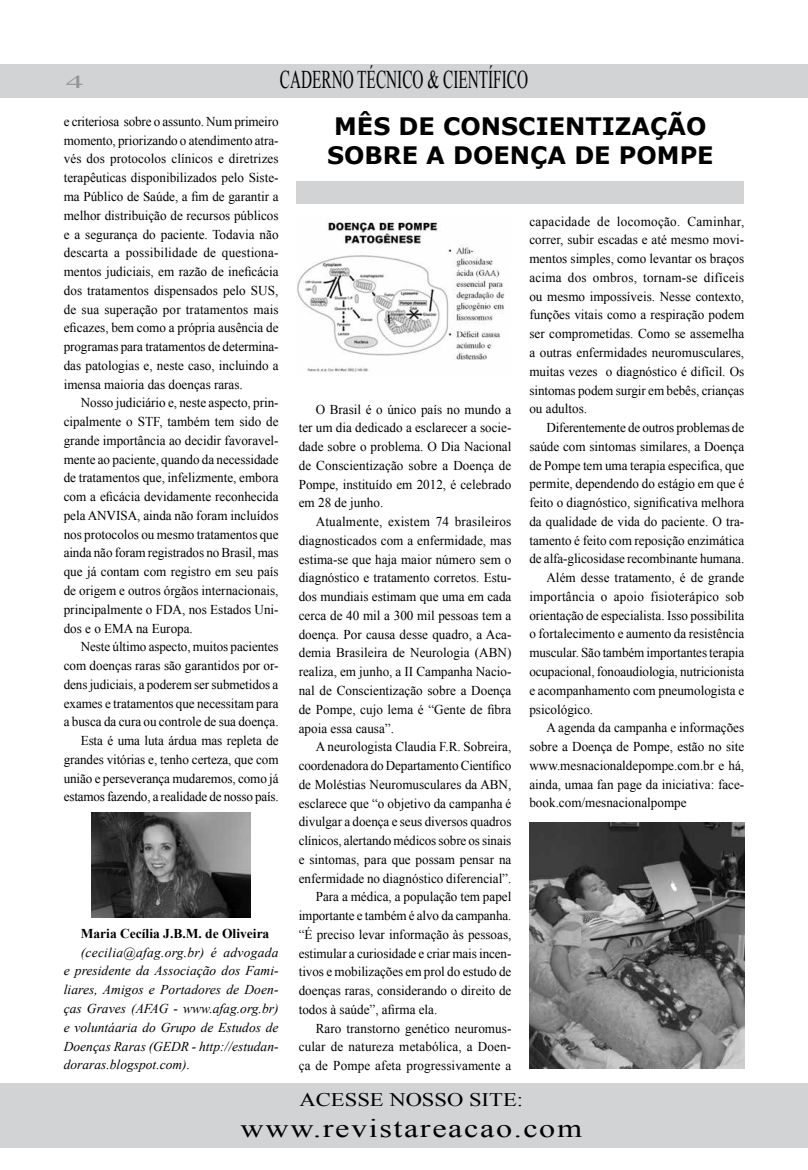
<style>
.page{position:relative;width:808px;height:1170px;background:#fff}
.page>*{position:absolute;margin:0;border:0;box-sizing:border-box;transform-origin:0 0}
.t1{font:25.8px "Times New Roman";letter-spacing:.05em;color:#000;scale:1.25 1}
.t2{font:25.5px "Times New Roman";color:#000;scale:.6 1}
.t3{font:700 24px/28.8px "Verdana";color:#000}
.t4{font:19.2px "Times New Roman";color:#000;scale:1.18 1}
.t5{font:18px "Times New Roman";color:#939598;scale:2 1}
.t6{font:13.5px/18.8px "Times New Roman";color:#000;text-align:justify}
.t7{font:italic 13.5px/18.8px "Times New Roman";color:#000;text-align:justify}
.t8{font:13.5px "Times New Roman";letter-spacing:.02em;color:#000}
.t9{font:700 13.5px "Times New Roman";color:#000}
</style>
<div class="page">
<div style="left:0;top:64px;width:808px;height:33px;background:#d1d3d4"></div>
<div style="left:0;top:1082px;width:808px;height:65px;background:#d1d3d4"></div>
<div style="left:297px;top:181px;width:447px;height:22px;background:#d1d3d4"></div>
<img style="left:91px;top:812px;width:160px;height:104px">
<img style="left:297px;top:221px;width:208px;height:151px">
<img style="left:529px;top:822px;width:215px;height:245px">
<h3 class="t5" style="left:66px;top:70px;width:10px">4</h3>
<h2 class="t2" style="left:280px;top:62px;width:415px">CADERNO TÉCNICO &amp; CIENTÍFICO</h2>
<p class="t6" style="left:64px;top:112px;width:216px">e criteriosa sobre o assunto. Num primeiro momento, priorizando o atendimento atra&shy;vés dos protocolos clínicos e diretrizes terapêuticas disponibilizados pelo Siste&shy;ma Público de Saúde, a fim de garantir a melhor distribuição de recursos públicos e a segurança do paciente. Todavia não descarta a possibilidade de questiona&shy;mentos judiciais, em razão de ineficácia dos tratamentos dispensados pelo SUS, de sua superação por tratamentos mais eficazes, bem como a própria ausência de programas para tratamentos de determina&shy;das patologias e, neste caso, incluindo a imensa maioria das doenças raras.</p>
<p class="t6" style="left:64px;top:393px;width:216px;text-indent:17px">Nosso judiciário e, neste aspecto, prin&shy;cipalmente o STF, também tem sido de grande importância ao decidir favoravel&shy;mente ao paciente, quando da necessidade de tratamentos que, infelizmente, embora com a eficácia devidamente reconhecida pela ANVISA, ainda não foram incluídos nos protocolos ou mesmo tratamentos que ainda não foram registrados no Brasil, mas que já contam com registro em seu país de origem e outros órgãos internacionais, principalmente o FDA, nos Estados Uni&shy;dos e o EMA na Europa.</p>
<p class="t6" style="left:64px;top:637px;width:216px;text-align:right">Neste último aspecto, muitos pacientes com doenças raras são garantidos por or&shy;dens judiciais, a poderem ser submetidos a exames e tratamentos que necessitam para a busca da cura ou controle de sua doença.<br>Esta é uma luta árdua mas repleta de grandes vitórias e, tenho certeza, que com união e perseverança mudaremos, como já estamos fazendo, a realidade de nosso país.</p>
<p class="t9" style="left:81px;top:924px;width:190px">Maria Cecília J.B.M. de Oliveira</p>
<p class="t7" style="left:64px;top:942px;width:216px;text-indent:17px">(cecilia@afag.org.br) é advogada e presidente da Associação dos Fami&shy;liares, Amigos e Portadores de Doen&shy;ças Graves (AFAG - www.afag.org.br) e voluntáaria do Grupo de Estudos de Doenças Raras (GEDR - http://estudan&shy;doraras.blogspot.com).</p>
<h3 class="t3" style="left:327px;top:112px;width:388px">MÊS DE CONSCIENTIZAÇÃO<br>SOBRE A DOENÇA DE POMPE</h3>
<p class="t6" style="left:299px;top:399px;width:214px;text-indent:17px">O Brasil é o único país no mundo a ter um dia dedicado a esclarecer a socie&shy;dade sobre o problema. O Dia Nacional de Conscientização sobre a Doença de Pompe, instituído em 2012, é celebrado em 28 de junho.</p>
<p class="t6" style="left:299px;top:512px;width:214px;text-indent:17px">Atualmente, existem 74 brasileiros diagnosticados com a enfermidade, mas estima-se que haja maior número sem o diagnóstico e tratamento corretos. Estu&shy;dos mundiais estimam que uma em cada cerca de 40 mil a 300 mil pessoas tem a doença. Por causa desse quadro, a Aca&shy;demia Brasileira de Neurologia (ABN) realiza, em junho, a II Campanha Nacio&shy;nal de Conscientização sobre a Doença de Pompe, cujo lema é “Gente de fibra apoia essa causa”.</p>
<p class="t6" style="left:316px;top:737px;width:197px">A neurologista Claudia F.R. Sobreira,</p>
<p class="t6" style="left:299px;top:755px;width:214px">coordenadora do Departamento Científico</p>
<p class="t6" style="left:299px;top:774px;width:214px">de Moléstias Neuromusculares da ABN,</p>
<p class="t6" style="left:299px;top:793px;width:214px">esclarece que “o objetivo da campanha é</p>
<p class="t6" style="left:299px;top:812px;width:214px">divulgar a doença e seus diversos quadros</p>
<p class="t6" style="left:299px;top:830px;width:214px">clínicos, alertando médicos sobre os sinais</p>
<p class="t6" style="left:299px;top:849px;width:214px">e sintomas, para que possam pensar na</p>
<p class="t6" style="left:299px;top:868px;width:214px">enfermidade no diagnóstico diferencial”.</p>
<p class="t6" style="left:316px;top:887px;width:197px">Para a médica, a população tem papel</p>
<p class="t6" style="left:299px;top:905px;width:214px">importante e também é alvo da campanha.</p>
<p class="t6" style="left:299px;top:924px;width:214px">“É preciso levar informação às pessoas,</p>
<p class="t6" style="left:299px;top:943px;width:214px">estimular a curiosidade e criar mais incen-</p>
<p class="t6" style="left:299px;top:962px;width:214px">tivos e mobilizações em prol do estudo de</p>
<p class="t6" style="left:299px;top:980px;width:214px">doenças raras, considerando o direito de</p>
<p class="t6" style="left:299px;top:999px;width:140px">todos à saúde”, afirma ela.</p>
<p class="t6" style="left:316px;top:1018px;width:197px">Raro transtorno genético neuromus-</p>
<p class="t6" style="left:299px;top:1037px;width:214px">cular de natureza metabólica, a Doen-</p>
<p class="t6" style="left:299px;top:1056px;width:214px">ça de Pompe afeta progressivamente a</p>
<p class="t6" style="left:529px;top:211px;width:216px">capacidade de locomoção. Caminhar, correr, subir escadas e até mesmo movi&shy;mentos simples, como levantar os braços acima dos ombros, tornam-se difíceis ou mesmo impossíveis. Nesse contexto, funções vitais como a respiração podem ser comprometidas. Como se assemelha a outras enfermidades neuromusculares, muitas vezes o diagnóstico é difícil. Os sintomas podem surgir em bebês, crianças ou adultos.</p>
<p class="t6" style="left:546px;top:418px;width:199px">Diferentemente de outros problemas de</p>
<p class="t6" style="left:529px;top:436px;width:216px">saúde com sintomas similares, a Doença</p>
<p class="t6" style="left:529px;top:455px;width:216px">de Pompe tem uma terapia especifica, que</p>
<p class="t6" style="left:529px;top:474px;width:216px">permite, dependendo do estágio em que é</p>
<p class="t6" style="left:529px;top:493px;width:216px">feito o diagnóstico, significativa melhora</p>
<p class="t6" style="left:529px;top:511px;width:216px">da qualidade de vida do paciente. O tra-</p>
<p class="t6" style="left:529px;top:530px;width:216px">tamento é feito com reposição enzimática</p>
<p class="t6" style="left:529px;top:549px;width:216px">de alfa-glicosidase recombinante humana.</p>
<p class="t6" style="left:546px;top:568px;width:199px">Além desse tratamento, é de grande</p>
<p class="t8" style="left:529px;top:587px;width:216px">importância o apoio fisioterápico sob</p>
<p class="t6" style="left:529px;top:605px;width:216px">orientação de especialista. Isso possibilita</p>
<p class="t6" style="left:529px;top:624px;width:216px">o fortalecimento e aumento da resistência</p>
<p class="t6" style="left:529px;top:643px;width:216px">muscular. São também importantes terapia</p>
<p class="t6" style="left:529px;top:661px;width:216px">ocupacional, fonoaudiologia, nutricionista</p>
<p class="t6" style="left:529px;top:680px;width:216px">e acompanhamento com pneumologista e</p>
<p class="t6" style="left:529px;top:699px;width:65px">psicológico.</p>
<p class="t6" style="left:546px;top:718px;width:199px">A agenda da campanha e informações</p>
<p class="t6" style="left:529px;top:736px;width:216px">sobre a Doença de Pompe, estão no site</p>
<p class="t6" style="left:529px;top:755px;width:216px">www.mesnacionaldepompe.com.br e há,</p>
<p class="t6" style="left:529px;top:774px;width:216px">ainda, umaa fan page da iniciativa: face-</p>
<p class="t6" style="left:529px;top:793px;width:159px">book.com/mesnacionalpompe</p>
<h3 class="t4" style="left:300px;top:1086px;width:191px">ACESSE NOSSO SITE:</h3>
<h1 class="t1" style="left:241px;top:1110px;width:275px">www.revistareacao.com</h1>
</div>
